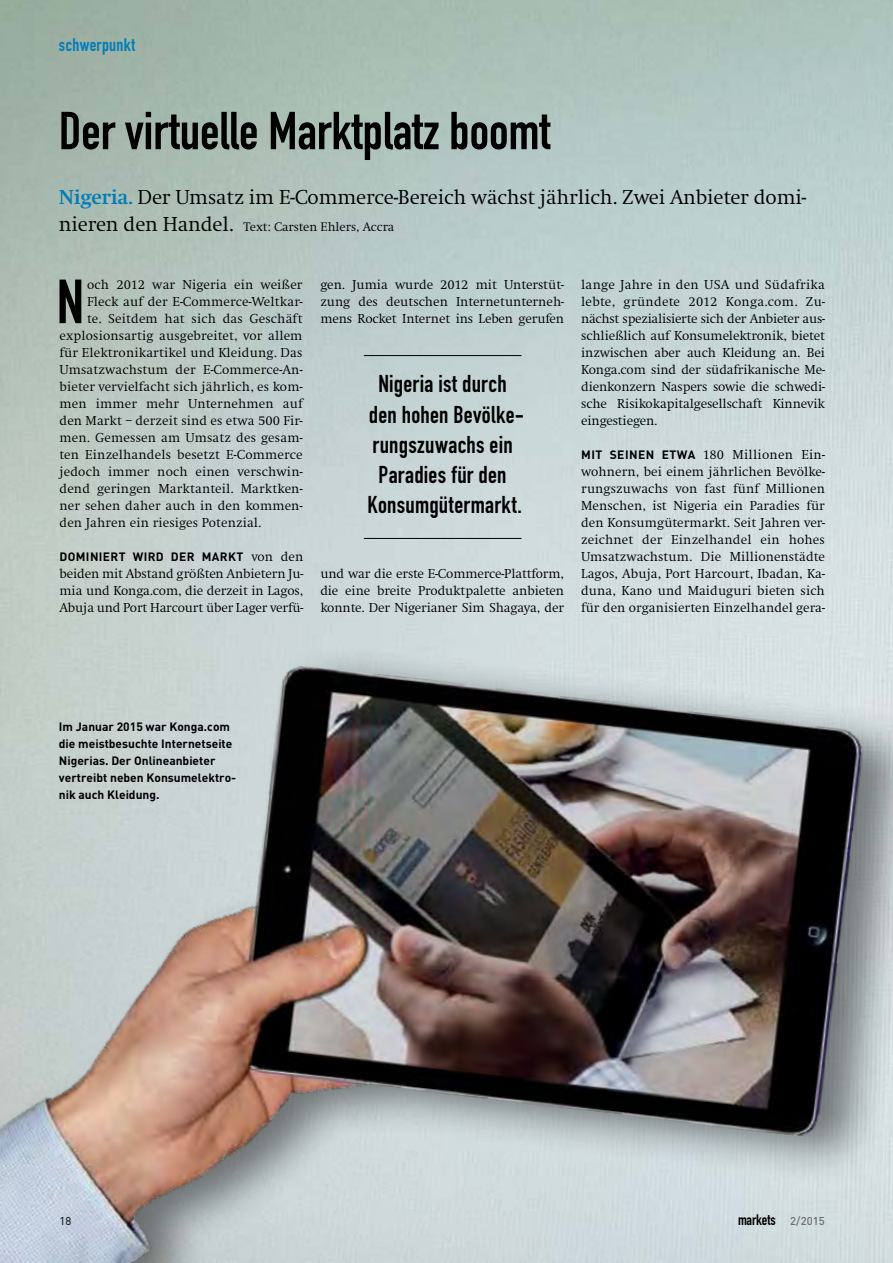
<style>
.page{position:relative;width:893px;height:1263px;background:#fff}
.page>*{position:absolute;margin:0;border:0;box-sizing:border-box;transform-origin:0 0}
.t1{font:61.2px "DIN Engschrift Std";color:#000}
.t2{font:52.5px "DIN Engschrift Std";color:#000}
.t3{font:24px/30px "DIN Engschrift Std";letter-spacing:.01em;color:#000;text-align:center}
.t4{font:300 21px "Swift EF";letter-spacing:-.01em;color:#000}
.t5{font:18px "DIN Engschrift Std";letter-spacing:.01em;color:#007db7}
.t6{font:15px "DIN Engschrift Std";color:#000}
.t7{font:300 13.5px/17px "Swift EF";letter-spacing:.01em;color:#000;text-align:justify}
.t8{font:300 12.9px "Swift EF";color:#000}
.t9{font:700 12px/17px "DIN";color:#000}
.t10{font:11.25px "DIN";color:#000}
.s1{font-weight:700;color:#007db7}
.s2{font-size:21px}
.s3{font-family:"DIN";font-weight:500;font-size:11.25px;color:#6d6e71}
</style>
<div class="page">
<div style="left:0;top:642px;width:893px;height:621px;background:#000;opacity:.47"></div>
<img style="left:0;top:634px;width:868px;height:629px">
<hr style="left:364px;top:355px;width:157px;height:1px;background:#000">
<hr style="left:364px;top:538px;width:157px;height:1px;background:#000">
<h3 class="t5" style="left:59px;top:34px;width:78px">schwerpunkt</h3>
<h2 class="t2" style="left:59px;top:100px;width:493px">Der virtuelle Marktplatz boomt</h2>
<h3 class="t4" style="left:59px;top:186px;width:749px"><span class="s1">Nigeria.</span> Der Umsatz im E-Commerce-Bereich wächst jährlich. Zwei Anbieter domi-</h3>
<p class="t8" style="left:59px;top:219px;width:337px"><span class="s2">nieren den Handel.</span> Text: Carsten Ehlers, Accra</p>
<h1 class="t1" style="left:57px;top:266px;width:23px">N</h1>
<p class="t7" style="left:87px;top:277px;width:217px">och 2012 war Nigeria ein weißer</p>
<p class="t7" style="left:87px;top:294px;width:217px">Fleck auf der E-Commerce-Weltkar-</p>
<p class="t7" style="left:87px;top:311px;width:217px">te. Seitdem hat sich das Geschäft</p>
<p class="t7" style="left:60px;top:328px;width:244px">explosionsartig ausgebreitet, vor allem</p>
<p class="t7" style="left:60px;top:345px;width:244px">für Elektronikartikel und Kleidung. Das</p>
<p class="t7" style="left:60px;top:362px;width:244px">Umsatzwachstum der E-Commerce-An-</p>
<p class="t7" style="left:60px;top:379px;width:245px">bieter vervielfacht sich jährlich, es kom-</p>
<p class="t7" style="left:60px;top:396px;width:245px">men immer mehr Unternehmen auf</p>
<p class="t7" style="left:60px;top:413px;width:244px">den Markt – derzeit sind es etwa 500 Fir-</p>
<p class="t7" style="left:60px;top:430px;width:244px">men. Gemessen am Umsatz des gesam-</p>
<p class="t7" style="left:60px;top:447px;width:245px">ten Einzelhandels besetzt E-Commerce</p>
<p class="t7" style="left:60px;top:464px;width:245px">jedoch immer noch einen verschwin-</p>
<p class="t7" style="left:60px;top:481px;width:244px">dend geringen Marktanteil. Marktken-</p>
<p class="t7" style="left:60px;top:498px;width:244px">ner sehen daher auch in den kommen-</p>
<p class="t7" style="left:60px;top:515px;width:203px">den Jahren ein riesiges Potenzial.</p>
<p class="t9" style="left:60px;top:548px;width:17px">Dominiert</p>
<p class="t9" style="left:133px;top:548px;width:9px">wird</p>
<p class="t9" style="left:171px;top:548px;width:9px">der</p>
<p class="t9" style="left:202px;top:548px;width:19px">Markt</p>
<p class="t7" style="left:60px;top:549px;width:245px;text-indent:192px">von den beiden mit Abstand größten Anbietern Ju&shy;mia und Konga.com, die derzeit in Lagos, Abuja und Port Harcourt über Lager verfü-</p>
<p class="t7" style="left:320px;top:277px;width:245px">gen. Jumia wurde 2012 mit Unterstüt&shy;zung des deutschen Internetunterneh&shy;mens Rocket Internet ins Leben gerufen</p>
<h3 class="t3" style="left:367px;top:369px;width:158px">Nigeria ist durch den hohen Bevölke&shy;rungszuwachs ein<br>Paradies für den<br>Konsumgütermarkt.</h3>
<p class="t7" style="left:320px;top:566px;width:245px">und war die erste E-Commerce-Plattform, die eine breite Produktpalette anbieten konnte. Der Nigerianer Sim Shagaya, der</p>
<p class="t7" style="left:581px;top:277px;width:245px">lange Jahre in den USA und Südafrika lebte, gründete 2012 Konga.com. Zu&shy;nächst spezialisierte sich der Anbieter aus&shy;schließlich auf Konsumelektronik, bietet inzwischen aber auch Kleidung an. Bei Konga.com sind der südafrikanische Me&shy;dienkonzern Naspers sowie die schwedi&shy;sche Risikokapitalgesellschaft Kinnevik eingestiegen.</p>
<p class="t9" style="left:581px;top:446px;width:37px">Mit seinen</p>
<p class="t9" style="left:662px;top:446px;width:10px">etwa</p>
<p class="t7" style="left:581px;top:447px;width:245px;text-indent:122px">180 Millionen Ein&shy;wohnern, bei einem jährlichen Bevölke&shy;rungszuwachs von fast fünf Millionen Menschen, ist Nigeria ein Paradies für den Konsumgütermarkt. Seit Jahren ver&shy;zeichnet der Einzelhandel ein hohes Umsatzwachstum. Die Millionenstädte Lagos, Abuja, Port Harcourt, Ibadan, Ka&shy;duna, Kano und Maiduguri bieten sich für den organisierten Einzelhandel gera-</p>
<p class="t9" style="left:59px;top:718px;width:179px">Im Januar 2015 war Konga.com die meistbesuchte Internetseite<br>Nigerias. Der Onlineanbieter vertreibt neben Konsumelektro&shy;nik auch Kleidung.</p>
<p class="t10" style="left:60px;top:1213px;width:13px">18</p>
<p class="t6" style="left:738px;top:1211px;width:88px">markets <span class="s3">2/2015</span></p>
</div>
